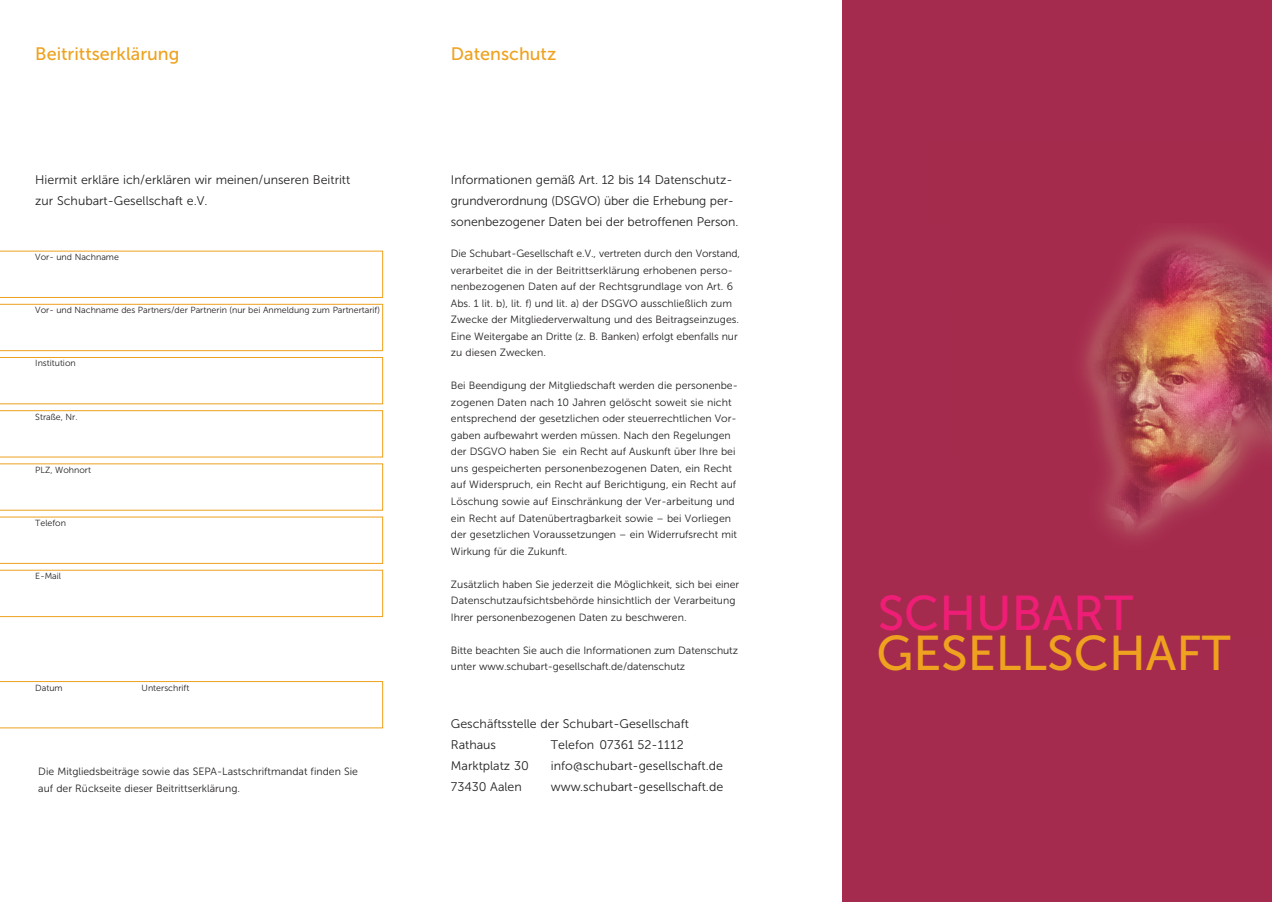
<style>
.page{position:relative;width:1272px;height:902px;background:#fff}
.page>*{position:absolute;margin:0;border:0;box-sizing:border-box;transform-origin:0 0}
.t1{font:48.6px "Museo Sans 500";color:#eea21f}
.t2{font:48.6px "Museo Sans 500";color:#ee1e76}
.t3{font:18px "Museo Sans 500";color:#eea21f}
.t4{font:12.45px/21px "Museo Sans 300";color:#231f20}
.t5{font:10.5px/16.5px "Museo Sans 300";color:#231f20}
.t6{font:8.85px "Museo Sans 300";color:#231f20}
</style>
<div class="page">
<img style="left:842px;top:0;width:429px;height:901px">
<svg style="left:0;top:251px;width:383px;height:47px"></svg>
<svg style="left:0;top:304px;width:383px;height:47px"></svg>
<svg style="left:0;top:357px;width:383px;height:47px"></svg>
<svg style="left:0;top:410px;width:383px;height:47px"></svg>
<svg style="left:0;top:463px;width:383px;height:47px"></svg>
<svg style="left:0;top:516px;width:383px;height:47px"></svg>
<svg style="left:0;top:570px;width:383px;height:46px"></svg>
<svg style="left:0;top:681px;width:383px;height:47px"></svg>
<h2 class="t3" style="left:35px;top:43px;width:146px">Beitrittserklärung</h2>
<p class="t4" style="left:35px;top:169px;width:316px">Hiermit erkläre ich/erklären wir meinen/unseren Beitritt zur Schubart-Gesellschaft e.V.</p>
<p class="t6" style="left:35px;top:252px;width:85px">Vor- und Nachname</p>
<p class="t6" style="left:35px;top:305px;width:346px">Vor- und Nachname des Partners/der Partnerin (nur bei Anmeldung zum Partnertarif)</p>
<p class="t6" style="left:35px;top:358px;width:42px">Institution</p>
<p class="t6" style="left:35px;top:411px;width:44px">Straße, Nr.</p>
<p class="t6" style="left:35px;top:464px;width:57px">PLZ, Wohnort</p>
<p class="t6" style="left:35px;top:517px;width:32px">Telefon</p>
<p class="t6" style="left:35px;top:571px;width:27px">E-Mail</p>
<p class="t6" style="left:35px;top:682px;width:29px">Datum</p>
<p class="t6" style="left:142px;top:682px;width:49px">Unterschrift</p>
<p class="t5" style="left:38px;top:763px;width:321px">Die Mitgliedsbeiträge sowie das SEPA-Lastschriftmandat finden Sie auf der Rückseite dieser Beitrittserklärung.</p>
<h2 class="t3" style="left:451px;top:44px;width:107px">Datenschutz</h2>
<p class="t4" style="left:451px;top:169px;width:289px">Informationen gemäß Art. 12 bis 14 Datenschutz&shy;grundverordnung (DSGVO) über die Erhebung per&shy;sonenbezogener Daten bei der betroffenen Person.</p>
<p class="t5" style="left:451px;top:245px;width:291px">Die Schubart-Gesellschaft e.V., vertreten durch den Vorstand, verarbeitet die in der Beitrittserklärung erhobenen perso&shy;nenbezogenen Daten auf der Rechtsgrundlage von Art. 6<br>Abs. 1 lit. b), lit. f) und lit. a) der DSGVO ausschließlich zum Zwecke der Mitgliederverwaltung und des Beitragseinzuges.<br>Eine Weitergabe an Dritte (z. B. Banken) erfolgt ebenfalls nur zu diesen Zwecken.</p>
<p class="t5" style="left:451px;top:377px;width:288px">Bei Beendigung der Mitgliedschaft werden die personenbe&shy;zogenen Daten nach 10 Jahren gelöscht soweit sie nicht entsprechend der gesetzlichen oder steuerrechtlichen Vor&shy;gaben aufbewahrt werden müssen. Nach den Regelungen der DSGVO haben Sie ein Recht auf Auskunft über Ihre bei uns gespeicherten personenbezogenen Daten, ein Recht auf Widerspruch, ein Recht auf Berichtigung, ein Recht auf Löschung sowie auf Einschränkung der Ver-arbeitung und ein Recht auf Datenübertragbarkeit sowie – bei Vorliegen der gesetzlichen Voraussetzungen – ein Widerrufsrecht mit Wirkung für die Zukunft.</p>
<p class="t5" style="left:451px;top:575px;width:290px">Zusätzlich haben Sie jederzeit die Möglichkeit, sich bei einer<br>Datenschutzaufsichtsbehörde hinsichtlich der Verarbeitung<br>Ihrer personenbezogenen Daten zu beschweren.</p>
<p class="t5" style="left:451px;top:641px;width:289px">Bitte beachten Sie auch die Informationen zum Datenschutz unter www.schubart-gesellschaft.de/datenschutz</p>
<p class="t4" style="left:451px;top:713px;width:239px">Geschäftsstelle der Schubart-Gesellschaft</p>
<p class="t4" style="left:451px;top:734px;width:79px">Rathaus<br>Marktplatz 30<br>73430 Aalen</p>
<p class="t4" style="left:551px;top:734px;width:174px">Telefon 07361 52-1112 info@schubart-gesellschaft.de www.schubart-gesellschaft.de</p>
<h1 class="t2" style="left:877px;top:585px;width:257px">SCHUBART</h1>
<h1 class="t1" style="left:876px;top:625px;width:356px">GESELLSCHAFT</h1>
</div>
